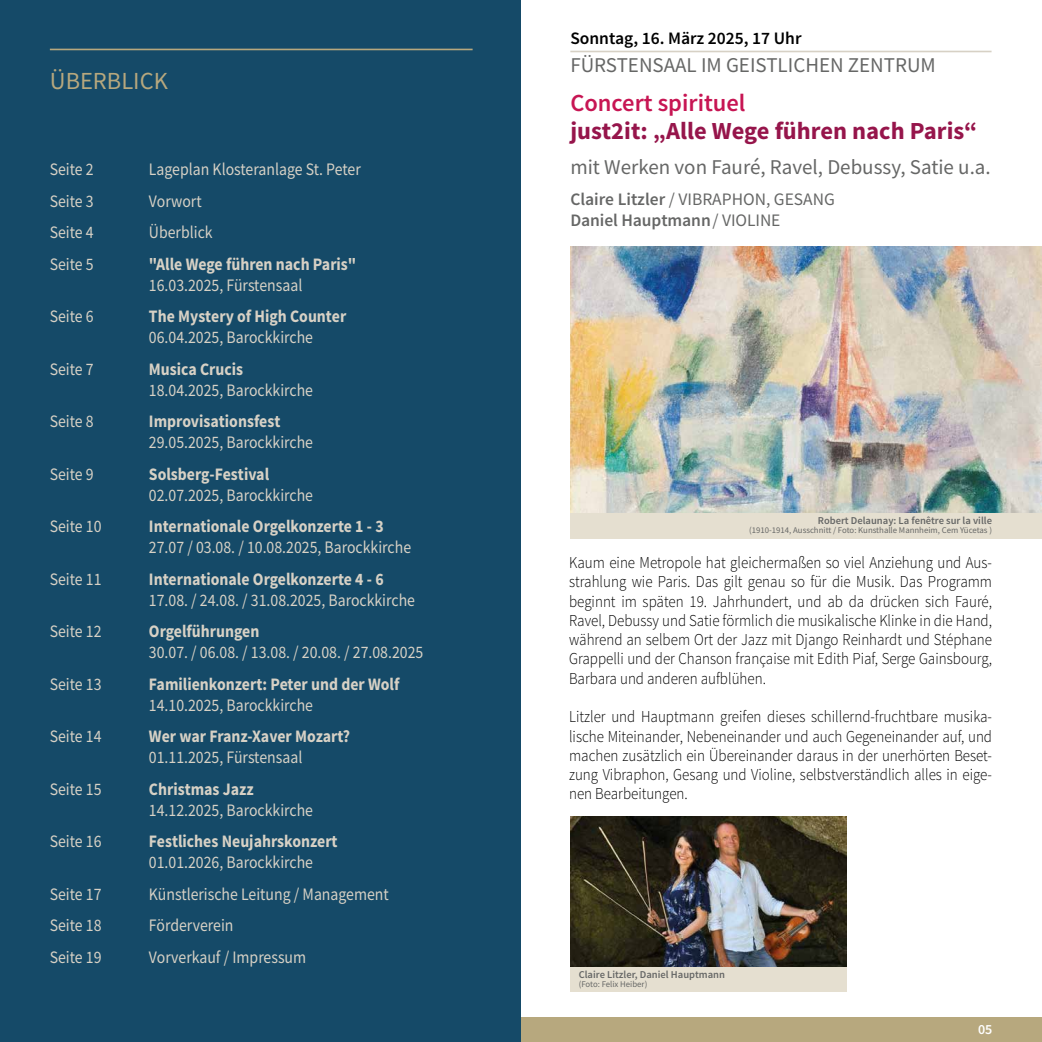
<style>
.page{position:relative;width:1042px;height:1042px;background:#fff}
.page>*{position:absolute;margin:0;border:0;box-sizing:border-box;transform-origin:0 0}
.t1{font:700 24.5px "Source Sans Pro";color:#96154b}
.t2{font:600 24.5px "Source Sans Pro";color:#c71553}
.t3{font:24.5px "Source Sans Pro";color:#b7a87e}
.t4{font:21px "Source Sans Pro";color:#666766}
.t5{font:17.5px "Source Sans Pro";color:#d7d1c5;scale:.9 1}
.t6{font:700 17.5px "Source Sans Pro";color:#d7d1c5;scale:.9 1}
.t7{font:600 17.5px/21px "Source Sans Pro";letter-spacing:-.005em;color:#666766}
.t8{font:600 17.5px "Source Sans Pro";color:#000}
.t9{font:300 16.62px/19.2px "Source Sans Pro";color:#000;text-align:justify;scale:.9 1}
.t10{font:600 14px "Source Sans Pro";color:#fff}
.t11{font:600 10.5px "Source Sans Pro";color:#666766}
.t12{font:8.75px "Source Sans Pro";color:#666766}
.s1{font-weight:400}
</style>
<div class="page">
<div style="left:0;top:0;width:521px;height:1042px;background:#154a68"></div>
<hr style="left:50px;top:49px;width:423px;height:1px;background:#b7a87e">
<img style="left:570px;top:817px;width:277px;height:150px">
<div style="left:570px;top:967px;width:277px;height:25px;background:#e5dfd0"></div>
<hr style="left:570px;top:51px;width:421px;height:1px;background:#d7d1c5">
<div style="left:570px;top:511px;width:472px;height:27px;background:#e5dfd0"></div>
<img style="left:570px;top:247px;width:472px;height:265px">
<div style="left:521px;top:1017px;width:521px;height:25px;background:#b7a87e"></div>
<h1 class="t3" style="left:50px;top:66px;width:119px">ÜBERBLICK</h1>
<p class="t5" style="left:50px;top:158px;width:50px">Seite 2</p>
<p class="t5" style="left:149px;top:158px;width:237px">Lageplan Klosteranlage St. Peter</p>
<p class="t5" style="left:50px;top:190px;width:50px">Seite 3</p>
<p class="t5" style="left:149px;top:190px;width:60px">Vorwort</p>
<p class="t5" style="left:50px;top:221px;width:50px">Seite 4</p>
<p class="t5" style="left:149px;top:221px;width:72px">Überblick</p>
<p class="t5" style="left:50px;top:253px;width:50px">Seite 5</p>
<p class="t6" style="left:149px;top:253px;width:232px">"Alle Wege führen nach Paris"</p>
<p class="t5" style="left:149px;top:274px;width:172px">16.03.2025, Fürstensaal</p>
<p class="t5" style="left:50px;top:305px;width:50px">Seite 6</p>
<p class="t6" style="left:149px;top:305px;width:221px">The Mystery of High Counter</p>
<p class="t5" style="left:149px;top:326px;width:184px">06.04.2025, Barockkirche</p>
<p class="t5" style="left:50px;top:358px;width:50px">Seite 7</p>
<p class="t6" style="left:149px;top:358px;width:106px">Musica Crucis</p>
<p class="t5" style="left:149px;top:379px;width:184px">18.04.2025, Barockkirche</p>
<p class="t5" style="left:50px;top:410px;width:50px">Seite 8</p>
<p class="t6" style="left:149px;top:410px;width:148px">Improvisationsfest</p>
<p class="t5" style="left:149px;top:431px;width:184px">29.05.2025, Barockkirche</p>
<p class="t5" style="left:50px;top:463px;width:50px">Seite 9</p>
<p class="t6" style="left:149px;top:463px;width:135px">Solsberg-Festival</p>
<p class="t5" style="left:149px;top:484px;width:184px">02.07.2025, Barockkirche</p>
<p class="t5" style="left:50px;top:515px;width:59px">Seite 10</p>
<p class="t6" style="left:149px;top:515px;width:262px">Internationale Orgelkonzerte 1 - 3</p>
<p class="t5" style="left:149px;top:536px;width:293px">27.07 / 03.08. / 10.08.2025, Barockkirche</p>
<p class="t5" style="left:50px;top:568px;width:59px">Seite 11</p>
<p class="t6" style="left:149px;top:568px;width:262px">Internationale Orgelkonzerte 4 - 6</p>
<p class="t5" style="left:149px;top:589px;width:297px">17.08. / 24.08. / 31.08.2025, Barockkirche</p>
<p class="t5" style="left:50px;top:620px;width:59px">Seite 12</p>
<p class="t6" style="left:149px;top:620px;width:124px">Orgelführungen</p>
<p class="t5" style="left:149px;top:641px;width:306px">30.07. / 06.08. / 13.08. / 20.08. / 27.08.2025</p>
<p class="t5" style="left:50px;top:673px;width:59px">Seite 13</p>
<p class="t6" style="left:149px;top:673px;width:280px">Familienkonzert: Peter und der Wolf</p>
<p class="t5" style="left:149px;top:694px;width:184px">14.10.2025, Barockkirche</p>
<p class="t5" style="left:50px;top:725px;width:59px">Seite 14</p>
<p class="t6" style="left:149px;top:725px;width:225px">Wer war Franz-Xaver Mozart?</p>
<p class="t5" style="left:149px;top:746px;width:172px">01.11.2025, Fürstensaal</p>
<p class="t5" style="left:50px;top:778px;width:59px">Seite 15</p>
<p class="t6" style="left:149px;top:778px;width:118px">Christmas Jazz</p>
<p class="t5" style="left:149px;top:799px;width:184px">14.12.2025, Barockkirche</p>
<p class="t5" style="left:50px;top:830px;width:59px">Seite 16</p>
<p class="t6" style="left:149px;top:830px;width:211px">Festliches Neujahrskonzert</p>
<p class="t5" style="left:149px;top:851px;width:184px">01.01.2026, Barockkirche</p>
<p class="t5" style="left:50px;top:883px;width:59px">Seite 17</p>
<p class="t5" style="left:149px;top:883px;width:268px">Künstlerische Leitung / Management</p>
<p class="t5" style="left:50px;top:914px;width:59px">Seite 18</p>
<p class="t5" style="left:149px;top:914px;width:95px">Förderverein</p>
<p class="t5" style="left:50px;top:946px;width:59px">Seite 19</p>
<p class="t5" style="left:149px;top:946px;width:176px">Vorverkauf / Impressum</p>
<p class="t8" style="left:570px;top:27px;width:233px">Sonntag, 16. März 2025, 17 Uhr</p>
<p class="t4" style="left:570px;top:52px;width:367px">FÜRSTENSAAL IM GEISTLICHEN ZENTRUM</p>
<h1 class="t2" style="left:570px;top:87px;width:177px">Concert spirituel</h1>
<h1 class="t1" style="left:570px;top:115px;width:408px">just2it: „Alle Wege führen nach Paris“</h1>
<p class="t4" style="left:570px;top:153px;width:422px">mit Werken von Fauré, Ravel, Debussy, Satie u.a.</p>
<p class="t7" style="left:570px;top:189px;width:266px">Claire Litzler <span class="s1">/ VIBRAPHON, GESANG<br></span>Daniel Hauptmann <span class="s1">/ VIOLINE</span></p>
<p class="t11" style="left:818px;top:514px;width:176px">Robert Delaunay: La fenêtre sur la ville</p>
<p class="t12" style="left:749px;top:524px;width:244px">(1910-1914, Ausschnitt / Foto: Kunsthalle Mannheim, Cem Yücetas )</p>
<p class="t9" style="left:569px;top:553px;width:471px">Kaum eine Metropole hat gleichermaßen so viel Anziehung und Aus&shy;strahlung wie Paris. Das gilt genau so für die Musik. Das Programm beginnt im späten 19. Jahrhundert, und ab da drücken sich Fauré, Ravel, Debussy und Satie förmlich die musikalische Klinke in die Hand, während an selbem Ort der Jazz mit Django Reinhardt und Stéphane Grappelli und der Chanson française mit Edith Piaf, Serge Gainsbourg, Barbara und anderen aufblühen.</p>
<p class="t9" style="left:569px;top:707px;width:471px">Litzler und Hauptmann greifen dieses schillernd-fruchtbare musika&shy;lische Miteinander, Nebeneinander und auch Gegeneinander auf, und machen zusätzlich ein Übereinander daraus in der unerhörten Beset&shy;zung Vibraphon, Gesang und Violine, selbstverständlich alles in eige&shy;nen Bearbeitungen.</p>
<p class="t11" style="left:579px;top:968px;width:148px">Claire Litzler, Daniel Hauptmann</p>
<p class="t12" style="left:579px;top:978px;width:70px">(Foto: Felix Heiber)</p>
<p class="t10" style="left:978px;top:1020px;width:16px">05</p>
</div>
